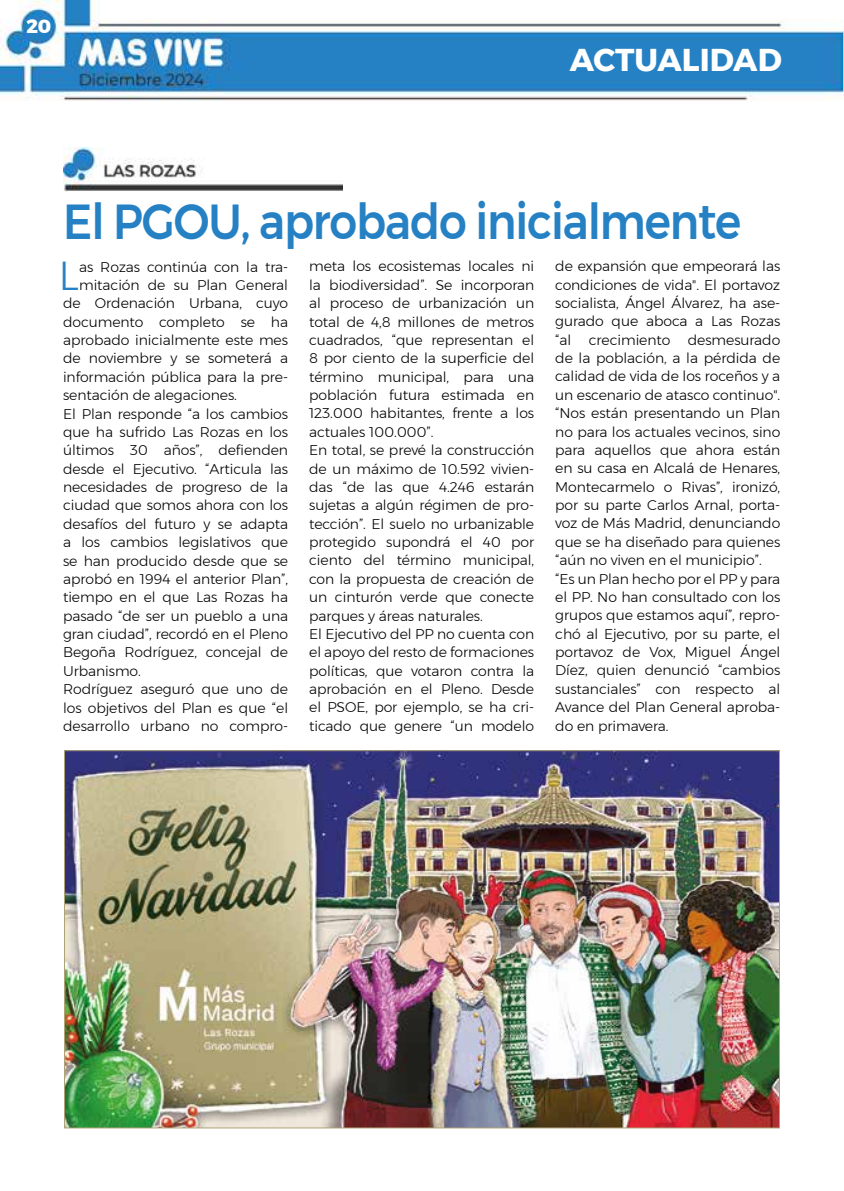
<style>
.page{position:relative;width:844px;height:1191px;background:#fff}
.page>*{position:absolute;margin:0;border:0;box-sizing:border-box;transform-origin:0 0}
.t1{font:500 49px "Montserrat";letter-spacing:-.025em;color:#2581c4;scale:.9 1}
.t2{font:300 40.25px "Montserrat";color:#2581c4}
.t3{font:700 31.5px "Montserrat";color:#fff}
.t4{font:800 19.07px "Montserrat";color:#fff}
.t5{font:300 14px/18.4px "Montserrat";letter-spacing:-.005em;color:#000}
</style>
<div class="page">
<img style="left:0;top:0;width:843px;height:101px">
<img style="left:843px;top:0;width:1px;height:102px">
<img style="left:63px;top:147px;width:279px;height:44px">
<img style="left:66px;top:752px;width:711px;height:374px">
<h3 class="t4" style="left:26px;top:11px;width:26px">20</h3>
<h3 class="t3" style="left:569px;top:34px;width:213px">ACTUALIDAD</h3>
<h1 class="t1" style="left:63px;top:183px;width:754px">El PGOU, aprobado inicialmente</h1>
<h2 class="t2" style="left:59px;top:245px;width:22px">L</h2>
<p class="t5" style="left:79px;top:257px;width:210px">as Rozas continúa con la tra-</p>
<p class="t5" style="left:79px;top:276px;width:210px">mitación de su Plan General</p>
<p class="t5" style="left:63px;top:294px;width:226px">de Ordenación Urbana, cuyo</p>
<p class="t5" style="left:63px;top:312px;width:226px">documento completo se ha</p>
<p class="t5" style="left:63px;top:331px;width:226px">aprobado inicialmente este mes</p>
<p class="t5" style="left:63px;top:349px;width:226px">de noviembre y se someterá a</p>
<p class="t5" style="left:63px;top:367px;width:226px">información pública para la pre-</p>
<p class="t5" style="left:63px;top:386px;width:175px">sentación de alegaciones.</p>
<p class="t5" style="left:63px;top:404px;width:226px">El Plan responde “a los cambios</p>
<p class="t5" style="left:63px;top:422px;width:226px">que ha sufrido Las Rozas en los</p>
<p class="t5" style="left:63px;top:441px;width:226px">últimos 30 años”, defienden</p>
<p class="t5" style="left:63px;top:459px;width:226px">desde el Ejecutivo. “Articula las</p>
<p class="t5" style="left:63px;top:478px;width:226px">necesidades de progreso de la</p>
<p class="t5" style="left:63px;top:496px;width:226px">ciudad que somos ahora con los</p>
<p class="t5" style="left:63px;top:514px;width:226px">desafíos del futuro y se adapta</p>
<p class="t5" style="left:63px;top:533px;width:226px">a los cambios legislativos que</p>
<p class="t5" style="left:63px;top:551px;width:226px">se han producido desde que se</p>
<p class="t5" style="left:63px;top:569px;width:226px">aprobó en 1994 el anterior Plan”,</p>
<p class="t5" style="left:63px;top:588px;width:226px">tiempo en el que Las Rozas ha</p>
<p class="t5" style="left:63px;top:606px;width:226px">pasado “de ser un pueblo a una</p>
<p class="t5" style="left:63px;top:624px;width:226px">gran ciudad”, recordó en el Pleno</p>
<p class="t5" style="left:63px;top:643px;width:226px">Begoña Rodríguez, concejal de</p>
<p class="t5" style="left:63px;top:661px;width:79px">Urbanismo.</p>
<p class="t5" style="left:63px;top:680px;width:226px">Rodríguez aseguró que uno de</p>
<p class="t5" style="left:63px;top:698px;width:226px">los objetivos del Plan es que “el</p>
<p class="t5" style="left:63px;top:716px;width:226px">desarrollo urbano no compro-</p>
<p class="t5" style="left:309px;top:257px;width:226px">meta los ecosistemas locales ni la biodiversidad”. Se incorporan al proceso de urbanización un total de 4,8 millones de metros cuadrados, “que representan el<br>8 por ciento de la superficie del término municipal, para una población futura estimada en<br>123.000 habitantes, frente a los actuales 100.000”.<br>En total, se prevé la construcción de un máximo de 10.592 vivien&shy;das “de las que 4.246 estarán sujetas a algún régimen de pro&shy;tección”. El suelo no urbanizable protegido supondrá el 40 por ciento del término municipal, con la propuesta de creación de un cinturón verde que conecte parques y áreas naturales.<br>El Ejecutivo del PP no cuenta con el apoyo del resto de formaciones políticas, que votaron contra la aprobación en el Pleno. Desde el PSOE, por ejemplo, se ha cri&shy;ticado que genere “un modelo</p>
<p class="t5" style="left:555px;top:257px;width:226px">de expansión que empeorará las condiciones de vida". El portavoz socialista, Ángel Álvarez, ha ase&shy;gurado que aboca a Las Rozas “al crecimiento desmesurado de la población, a la pérdida de calidad de vida de los roceños y a un escenario de atasco continuo". “Nos están presentando un Plan no para los actuales vecinos, sino para aquellos que ahora están en su casa en Alcalá de Henares,<br>Montecarmelo o Rivas”, ironizó, por su parte Carlos Arnal, porta&shy;voz de Más Madrid, denunciando que se ha diseñado para quienes “aún no viven en el municipio”. “Es un Plan hecho por el PP y para el PP. No han consultado con los grupos que estamos aquí”, repro&shy;chó al Ejecutivo, por su parte, el portavoz de Vox, Miguel Ángel<br>Díez, quien denunció “cambios sustanciales” con respecto al<br>Avance del Plan General aproba&shy;do en primavera.</p>
</div>
